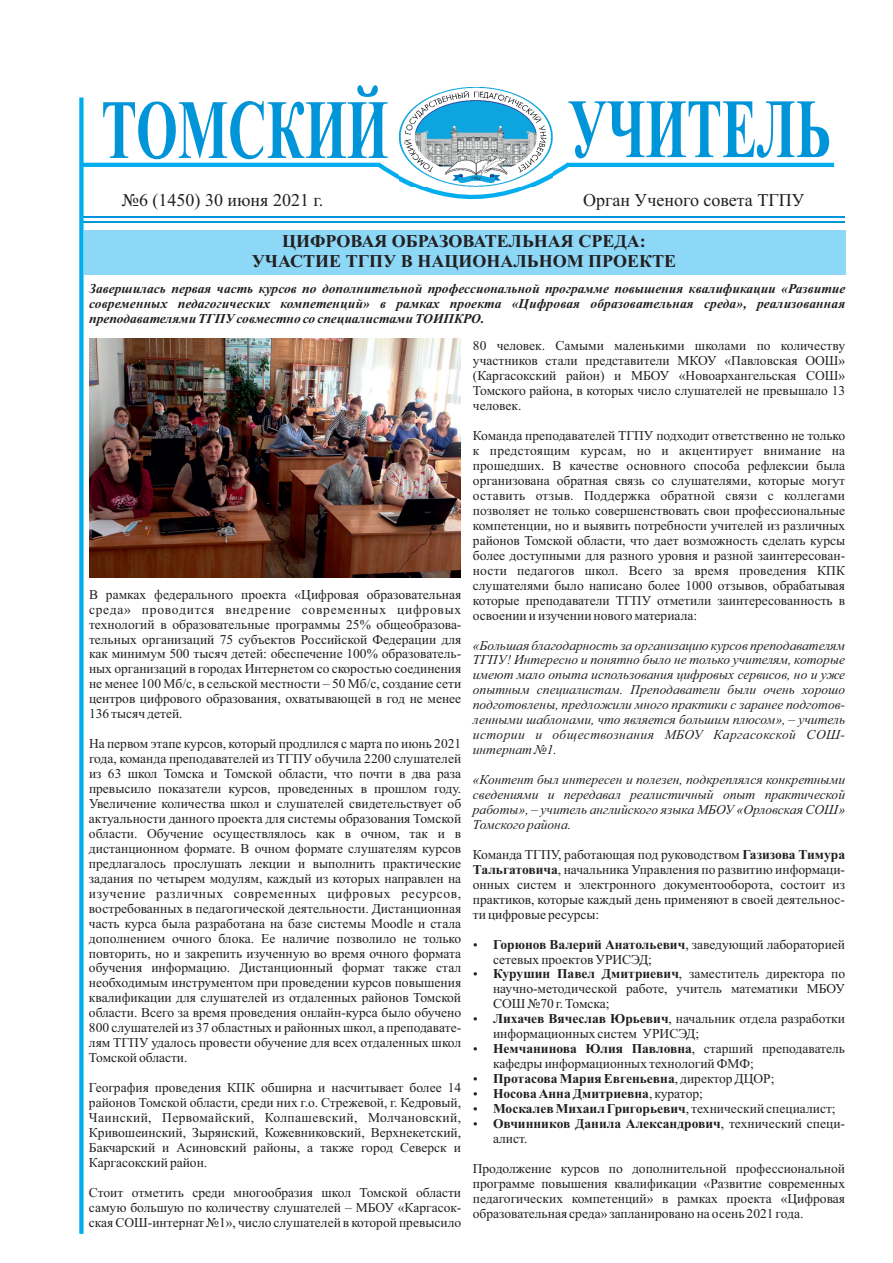
<style>
.page{position:relative;width:893px;height:1263px;background:#fff}
.page>*{position:absolute;margin:0;border:0;box-sizing:border-box;transform-origin:0 0}
.t1{font:700 84px "Times New Roman";color:#0095d9;scale:.64 1}
.t2{font:700 84px "Times New Roman";color:#0095d9;scale:.63 1}
.t3{font:700 18px/20px "Times New Roman";color:#231f20;text-align:center}
.t4{font:18px "Times New Roman";color:#231f20}
.t5{font:13.5px/15px "Times New Roman";color:#231f20;text-align:justify}
.t6{font:italic 13.5px/15px "Times New Roman";color:#231f20;text-align:justify}
.t7{font:italic 700 13.5px/15px "Times New Roman";color:#231f20;text-align:justify}
.t8{font:700 13.5px/15px "Times New Roman";color:#231f20}
.s1{font-weight:700}
.s2{font-weight:400}
</style>
<div class="page">
<hr style="left:84px;top:221px;width:761px;height:1px;background:#0095d9">
<hr style="left:84px;top:217px;width:761px;height:1px;background:#0095d9">
<hr style="left:81px;top:163px;width:299px;height:4px;background:#00aeef">
<hr style="left:567px;top:163px;width:267px;height:4px;background:#00aeef">
<svg style="left:373px;top:162px;width:201px;height:38px"></svg>
<div style="left:79px;top:97px;width:5px;height:1137px;background:#00aeef"></div>
<img style="left:400px;top:88px;width:152px;height:98px">
<div style="left:84px;top:230px;width:761px;height:45px;background:#8dd7f7"></div>
<img style="left:90px;top:339px;width:370px;height:238px">
<h1 class="t1" style="left:101px;top:101px;width:450px">ТОМСКИЙ</h1>
<h1 class="t2" style="left:568px;top:100px;width:419px">УЧИТЕЛЬ</h1>
<h2 class="t4" style="left:122px;top:194px;width:203px">№6 (1450) 30 июня 2021 г.</h2>
<h2 class="t4" style="left:583px;top:194px;width:223px">Орган Ученого совета ТГПУ</h2>
<h2 class="t3" style="left:252px;top:233px;width:426px">ЦИФРОВАЯ ОБРАЗОВАТЕЛЬНАЯ СРЕДА:<br>УЧАСТИЕ ТГПУ В НАЦИОНАЛЬНОМ ПРОЕКТЕ</h2>
<p class="t7" style="left:89px;top:282px;width:758px">Завершилась первая часть курсов по дополнительной профессиональной программе повышения квалификации «Развитие современных педагогических компетенций» в рамках проекта «Цифровая образовательная среда», реализованная преподавателями ТГПУ совместно со специалистами ТОИПКРО.</p>
<p class="t5" style="left:89px;top:588px;width:374px">В рамках федерального проекта «Цифровая образовательная среда» проводится внедрение современных цифровых технологий в образовательные программы 25% общеобразова&shy;тельных организаций 75 субъектов Российской Федерации для как минимум 500 тысяч детей: обеспечение 100% образователь&shy;ных организаций в городах Интернетом со скоростью соединения не менее 100 Мб/с, в сельской местности – 50 Мб/с, создание сети центров цифрового образования, охватывающей в год не менее 136 тысяч детей.</p>
<p class="t5" style="left:89px;top:737px;width:374px">На первом этапе курсов, который продлился с марта по июнь 2021 года, команда преподавателей из ТГПУ обучила 2200 слушателей из 63 школ Томска и Томской области, что почти в два раза превысило показатели курсов, проведенных в прошлом году.<br>Увеличение количества школ и слушателей свидетельствует об актуальности данного проекта для системы образования Томской области. Обучение осуществлялось как в очном, так и в дистанционном формате. В очном формате слушателям курсов предлагалось прослушать лекции и выполнить практические задания по четырем модулям, каждый из которых направлен на изучение различных современных цифровых ресурсов, востребованных в педагогической деятельности. Дистанционная часть курса была разработана на базе системы Moodle и стала дополнением очного блока. Ее наличие позволило не только повторить, но и закрепить изученную во время очного формата обучения информацию. Дистанционный формат также стал необходимым инструментом при проведении курсов повышения квалификации для слушателей из отдаленных районов Томской области. Всего за время проведения онлайн-курса было обучено 800 слушателей из 37 областных и районных школ, а преподавате&shy;лям ТГПУ удалось провести обучение для всех отдаленных школ Томской области.</p>
<p class="t5" style="left:89px;top:1081px;width:374px">География проведения КПК обширна и насчитывает более 14 районов Томской области, среди них г.о. Стрежевой, г. Кедровый, Чаинский, Первомайский, Колпашевский, Молчановский, Кривошеинский, Зырянский, Кожевниковский, Верхнекетский, Бакчарский и Асиновский районы, а также город Северск и Каргасокский район.</p>
<p class="t5" style="left:89px;top:1186px;width:374px">Стоит отметить среди многообразия школ Томской области самую большую по количеству слушателей – МБОУ «Каргасок&shy;ская СОШ-интернат №1», число слушателей в которой превысило</p>
<p class="t5" style="left:473px;top:340px;width:374px">80 человек. Самыми маленькими школами по количеству участников стали представители МКОУ «Павловская ООШ» (Каргасокский район) и МБОУ «Новоархангельская СОШ» Томского района, в которых число слушателей не превышало 13 человек.</p>
<p class="t5" style="left:473px;top:429px;width:374px">Команда преподавателей ТГПУ подходит ответственно не только к предстоящим курсам, но и акцентирует внимание на прошедших. В качестве основного способа рефлексии была организована обратная связь со слушателями, которые могут оставить отзыв. Поддержка обратной связи с коллегами позволяет не только совершенствовать свои профессиональные компетенции, но и выявить потребности учителей из различных районов Томской области, что дает возможность сделать курсы более доступными для разного уровня и разной заинтересован&shy;ности педагогов школ. Всего за время проведения КПК слушателями было написано более 1000 отзывов, обрабатывая которые преподаватели ТГПУ отметили заинтересованность в освоении и изучении нового материала:</p>
<p class="t6" style="left:473px;top:639px;width:374px">«Большая благодарность за организацию курсов преподавателям ТГПУ! Интересно и понятно было не только учителям, которые имеют мало опыта использования цифровых сервисов, но и уже опытным специалистам. Преподаватели были очень хорошо подготовлены, предложили много практики с заранее подготов&shy;ленными шаблонами, что является большим плюсом», – учитель истории и обществознания МБОУ Каргасокской СОШ&shy;интернат №1.</p>
<p class="t6" style="left:473px;top:773px;width:374px">«Контент был интересен и полезен, подкреплялся конкретными сведениями и передавал реалистичный опыт практической работы», – учитель английского языка МБОУ «Орловская СОШ» Томского района.</p>
<p class="t5" style="left:473px;top:848px;width:374px">Команда ТГПУ, работающая под руководством <span class="s1">Газизова Тимура Тальгатовича</span>, начальника Управления по развитию информаци&shy;онных систем и электронного документооборота, состоит из практиков, которые каждый день применяют в своей деятельнос&shy;ти цифровые ресурсы:</p>
<p class="t5" style="left:493px;top:938px;width:353px;text-indent:-20px">• <span class="s1">Горюнов Валерий Анатольевич</span>, заведующий лабораторией сетевых проектов УРИСЭД;</p>
<p class="t5" style="left:493px;top:968px;width:353px;text-indent:-20px">• <span class="s1">Курушин Павел Дмитриевич</span>, заместитель директора по научно-методической работе, учитель математики МБОУ СОШ №70 г. Томска;</p>
<p class="t5" style="left:493px;top:1012px;width:353px;text-indent:-20px">• <span class="s1">Лихачев Вячеслав Юрьевич</span>, начальник отдела разработки информационных систем УРИСЭД;</p>
<p class="t5" style="left:493px;top:1042px;width:353px;text-indent:-20px">• <span class="s1">Немчанинова Юлия Павловна</span>, старший преподаватель кафедры информационных технологий ФМФ;</p>
<p class="t8" style="left:473px;top:1072px;width:303px">• Протасова Мария Евгеньевна<span class="s2">, директор ДЦОР;</span></p>
<p class="t8" style="left:473px;top:1087px;width:232px">• Носова Анна Дмитриевна<span class="s2">, куратор;</span></p>
<p class="t8" style="left:473px;top:1102px;width:364px">• Москалев Михаил Григорьевич<span class="s2">, технический специалист;</span></p>
<p class="t8" style="left:493px;top:1117px;width:353px;text-indent:-20px">• Овчинников Данила Александрович<span class="s2">, технический специ&shy;алист.</span></p>
<p class="t5" style="left:473px;top:1162px;width:374px">Продолжение курсов по дополнительной профессиональной программе повышения квалификации «Развитие современных педагогических компетенций» в рамках проекта «Цифровая образовательная среда» запланировано на осень 2021 года.</p>
</div>
